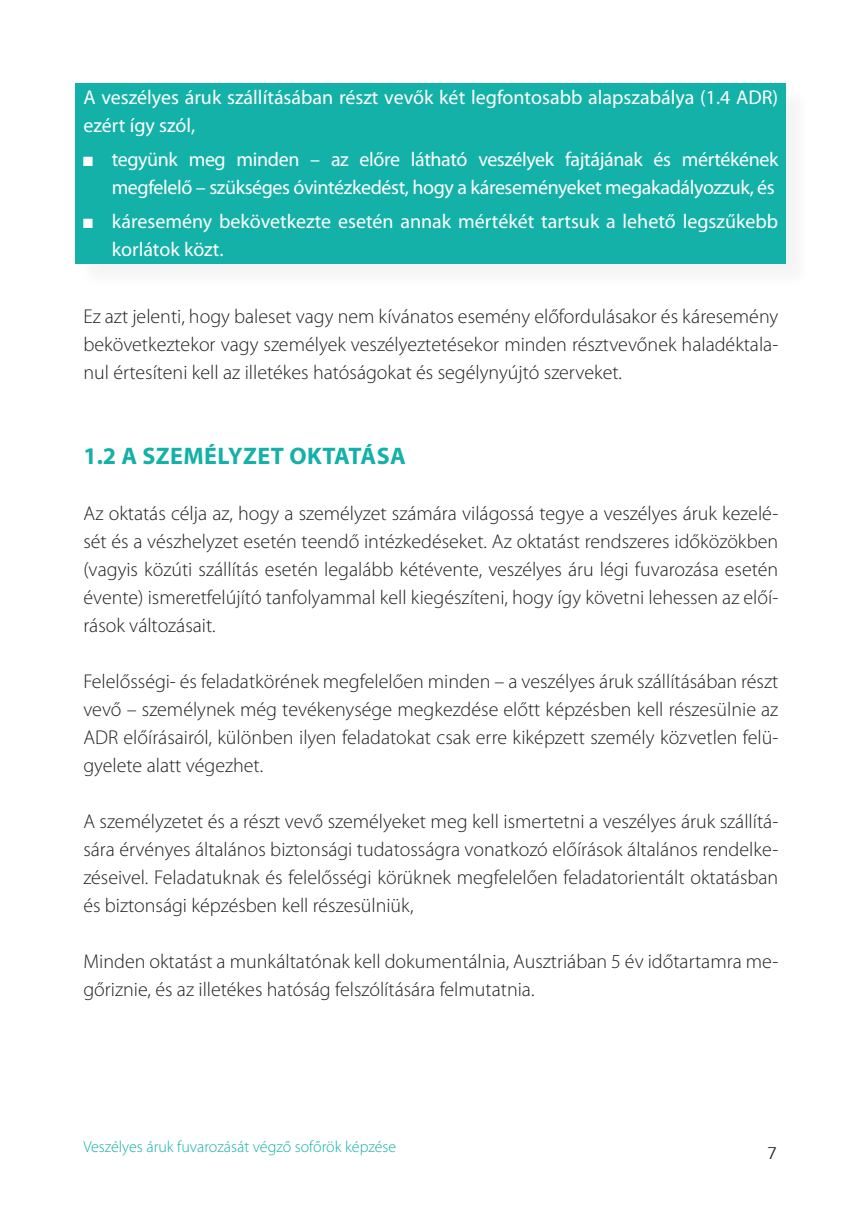
<style>
.page{position:relative;width:862px;height:1214px;background:#fff}
.page>*{position:absolute;margin:0;border:0;box-sizing:border-box;transform-origin:0 0}
.Fließtext{font:700 24px "Myriad Pro";letter-spacing:.02em;color:#13b1a8}
.Fließtext-2{font:300 20px/28px "Myriad Pro";color:#231f20;text-align:justify}
.Fließtext-3{font:20px/28px "Myriad Pro";letter-spacing:-.005em;color:#fff}
.t1{font:300 18px "The Sans B3";color:#231f20}
.t2{font:300 16px "Myriad Pro";color:#13b1a8}
.s1{font-family:"Arial Narrow"}
</style>
<div class="page">
<div style="left:78px;top:86px;width:733px;height:203px;background:#f8f8f8"></div>
<div style="left:76px;top:83px;width:710px;height:181px;background:#13b1a8"></div>
<p class="Fließtext-3" style="left:83px;top:83px;width:696px">A veszélyes áruk szállításában részt vevők két legfontosabb alapszabálya (1.4 ADR) ezért így szól,</p>
<p class="Fließtext-3" style="left:83px;top:145px;width:696px;text-align:right"><span class="s1">■</span> tegyünk meg minden – az előre látható veszélyek fajtájának és mértékének megfelelő – szükséges óvintézkedést, hogy a káreseményeket megakadályozzuk, és</p>
<p class="Fließtext-3" style="left:112px;top:207px;width:668px;text-indent:-28px"><span class="s1">■</span> káresemény bekövetkezte esetén annak mértékét tartsuk a lehető legszűkebb korlátok közt.</p>
<p class="Fließtext-2" style="left:83px;top:303px;width:696px">Ez azt jelenti, hogy baleset vagy nem kívánatos esemény előfordulásakor és káresemény bekövetkeztekor vagy személyek veszélyeztetésekor minden résztvevőnek haladéktala&shy;nul értesíteni kell az illetékes hatóságokat és segélynyújtó szerveket.</p>
<p class="Fließtext" style="left:83px;top:440px;width:324px">1.2 A SZEMÉLYZET OKTATÁSA</p>
<p class="Fließtext-2" style="left:83px;top:499px;width:696px">Az oktatás célja az, hogy a személyzet számára világossá tegye a veszélyes áruk kezelé&shy;sét és a vészhelyzet esetén teendő intézkedéseket. Az oktatást rendszeres időközökben (vagyis közúti szállítás esetén legalább kétévente, veszélyes áru légi fuvarozása esetén évente) ismeretfelújító tanfolyammal kell kiegészíteni, hogy így követni lehessen az előí&shy;rások változásait.</p>
<p class="Fließtext-2" style="left:83px;top:667px;width:696px">Felelősségi- és feladatkörének megfelelően minden – a veszélyes áruk szállításában részt vevő – személynek még tevékenysége megkezdése előtt képzésben kell részesülnie az ADR előírásairól, különben ilyen feladatokat csak erre kiképzett személy közvetlen felü&shy;gyelete alatt végezhet.</p>
<p class="Fließtext-2" style="left:83px;top:807px;width:696px">A személyzetet és a részt vevő személyeket meg kell ismertetni a veszélyes áruk szállítá&shy;sára érvényes általános biztonsági tudatosságra vonatkozó előírások általános rendelke&shy;zéseivel. Feladatuknak és felelősségi körüknek megfelelően feladatorientált oktatásban és biztonsági képzésben kell részesülniük,</p>
<p class="Fließtext-2" style="left:83px;top:947px;width:696px">Minden oktatást a munkáltatónak kell dokumentálnia, Ausztriában 5 év időtartamra me&shy;gőriznie, és az illetékes hatóság felszólítására felmutatnia.</p>
<p class="t2" style="left:83px;top:1138px;width:314px">Veszélyes áruk fuvarozását végző sofőrök képzése</p>
<p class="t1" style="left:767px;top:1143px;width:11px">7</p>
</div>
